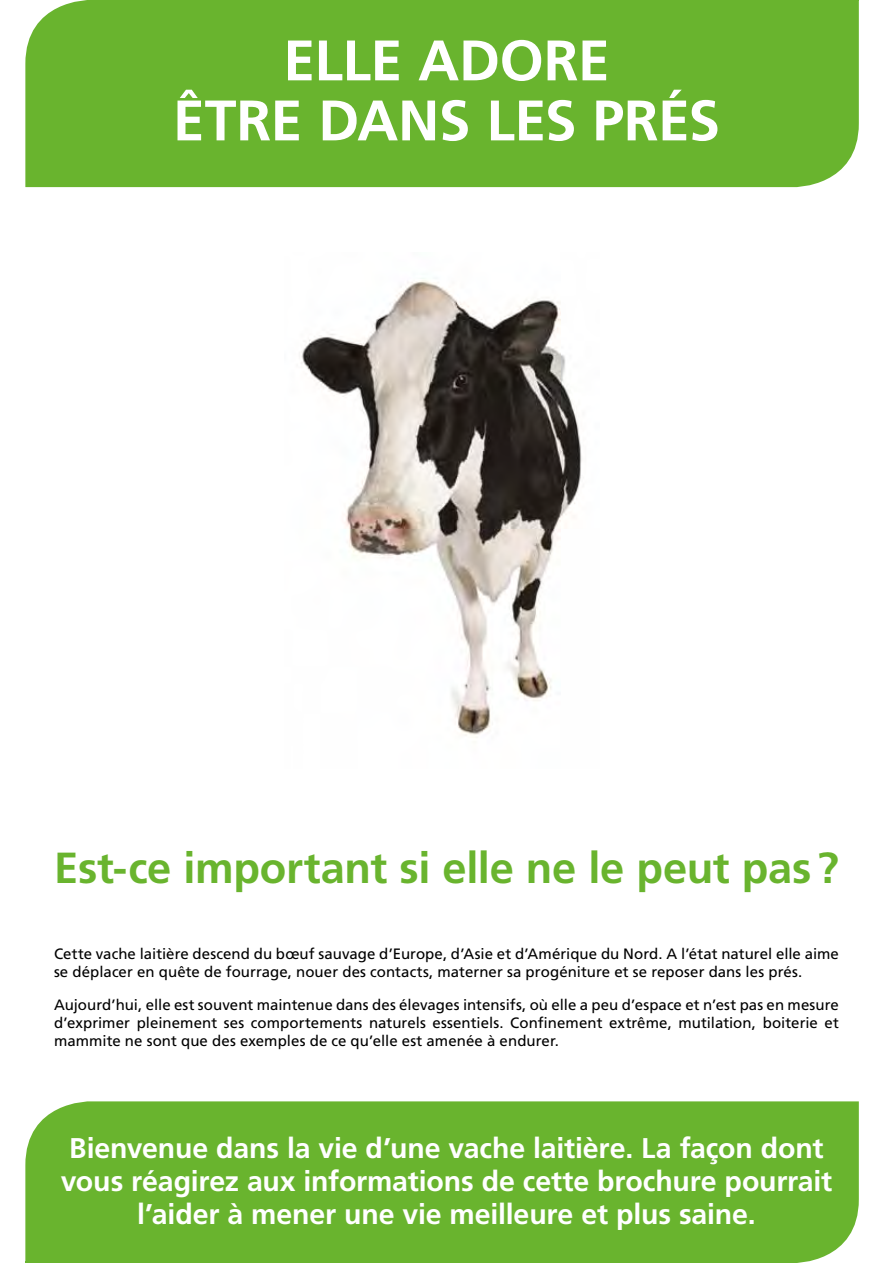
<style>
.page{position:relative;width:893px;height:1263px;background:#fff}
.page>*{position:absolute;margin:0;border:0;box-sizing:border-box;transform-origin:0 0}
.t1{font:700 57px/60px "Frutiger LT Std";letter-spacing:-.005em;color:#fff}
.t2{font:700 43.5px "Frutiger LT Std";letter-spacing:-.01em;color:#69b42e}
.t3{font:700 28.5px/33px "Frutiger LT Std";letter-spacing:-.005em;color:#fff;text-align:center}
.t4{font:15px/18px "Frutiger LT Std";letter-spacing:.005em;color:#000}
</style>
<div class="page">
<div style="left:25px;top:0;width:834px;height:187px;background:#69b42e"></div>
<img style="left:301px;top:278px;width:281px;height:458px">
<div style="left:25px;top:1101px;width:834px;height:162px;background:#69b42e"></div>
<hr style="left:87px;top:0;width:772px;height:1px;background:#69b42e">
<hr style="left:25px;top:1261px;width:772px;height:2px;background:#69b42e">
<h1 class="t1" style="left:173px;top:31px;width:284px;text-indent:110px">ELLE ADORE être DANS</h1>
<h1 class="t1" style="left:486px;top:91px;width:138px">LES PRÉS</h1>
<h2 class="t2" style="left:54px;top:842px;width:786px">Est-ce important si elle ne le peut pas ?</h2>
<p class="t4" style="left:54px;top:945px;width:786px">Cette vache laitière descend du bœuf sauvage d’Europe, d’Asie et d’Amérique du Nord. A l’état naturel elle aime se déplacer en quête de fourrage, nouer des contacts, materner sa progéniture et se reposer dans les prés.</p>
<p class="t4" style="left:54px;top:996px;width:786px;text-align:justify">Aujourd’hui, elle est souvent maintenue dans des élevages intensifs, où elle a peu d’espace et n’est pas en mesure d’exprimer pleinement ses comportements naturels essentiels. Confinement extrême, mutilation, boiterie et mammite ne sont que des exemples de ce qu’elle est amenée à endurer.</p>
<h3 class="t3" style="left:61px;top:1132px;width:773px">Bienvenue dans la vie d’une vache laitière. La façon dont vous réagirez aux informations de cette brochure pourrait l’aider à mener une vie meilleure et plus saine.</h3>
</div>
